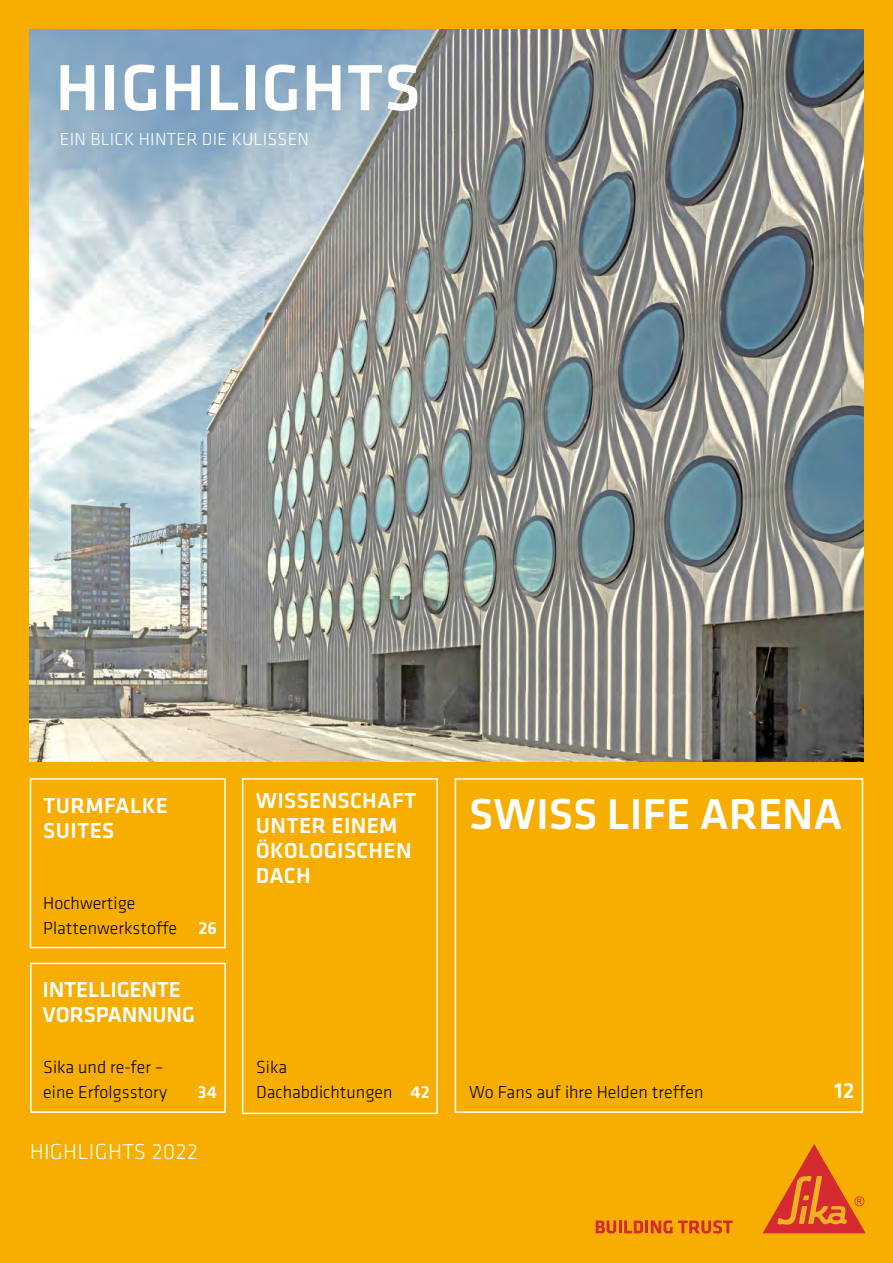
<style>
.page{position:relative;width:893px;height:1263px;background:#f8ae00}
.page>*{position:absolute;margin:0;border:0;box-sizing:border-box;transform-origin:0 0}
.t1{font:500 67.5px "Klavika";letter-spacing:.015em;color:#fff}
.t2{font:500 45px "Klavika";color:#fff}
.t3{font:500 22.5px/24.8px "Klavika";letter-spacing:.015em;color:#fff}
.t4{font:500 22.5px/24.8px "Klavika";letter-spacing:-.01em;color:#fff}
.t5{font:300 22.5px "Klavika";letter-spacing:.015em;color:#fff}
.t6{font:300 18px/24.8px "Klavika";color:#000}
.t7{font:300 18px "Klavika";letter-spacing:.015em;color:#fff}
.t8{font:500 18px "Klavika";color:#fff}
.s1{font-weight:500;color:#fff}
</style>
<div class="page">
<svg style="left:596px;top:1220px;width:137px;height:13px"></svg>
<svg style="left:763px;top:1144px;width:103px;height:89px"></svg>
<img style="left:30px;top:30px;width:833px;height:731px">
<div style="left:455px;top:778px;width:408px;height:335px;border:2px solid #fff"></div>
<div style="left:242px;top:778px;width:196px;height:336px;border:2px solid #fff"></div>
<div style="left:30px;top:778px;width:196px;height:170px;border:2px solid #fff"></div>
<div style="left:30px;top:963px;width:196px;height:150px;border:2px solid #fff"></div>
<h1 class="t1" style="left:56px;top:42px;width:367px">HIGHLIGHTS</h1>
<p class="t7" style="left:60px;top:128px;width:251px">EIN BLICK HINTER DIE KULISSEN</p>
<p class="t3" style="left:43px;top:793px;width:126px">TURMFALKE<br>SUITES</p>
<p class="t6" style="left:43px;top:891px;width:175px">Hochwertige<br>Plattenwerkstoffe <span class="s1">26</span></p>
<p class="t4" style="left:43px;top:977px;width:154px">INTELLIGENTE<br>VORSPANNUNG</p>
<p class="t6" style="left:43px;top:1054px;width:125px">Sika und re-fer – eine Erfolgsstory</p>
<p class="t8" style="left:198px;top:1079px;width:21px">34</p>
<p class="t5" style="left:30px;top:1138px;width:170px">HIGHLIGHTS 2022</p>
<p class="t3" style="left:256px;top:788px;width:162px">WISSENSCHAFT<br>UNTER EINEM<br>ÖKOLOGISCHEN<br>DACH</p>
<p class="t6" style="left:256px;top:1054px;width:175px">Sika<br>Dachabdichtungen <span class="s1">42</span></p>
<h2 class="t2" style="left:469px;top:784px;width:375px">SWISS LIFE ARENA</h2>
<p class="t6" style="left:469px;top:1079px;width:236px">Wo Fans auf ihre Helden treffen</p>
<p class="t3" style="left:834px;top:1077px;width:22px">12</p>
</div>
